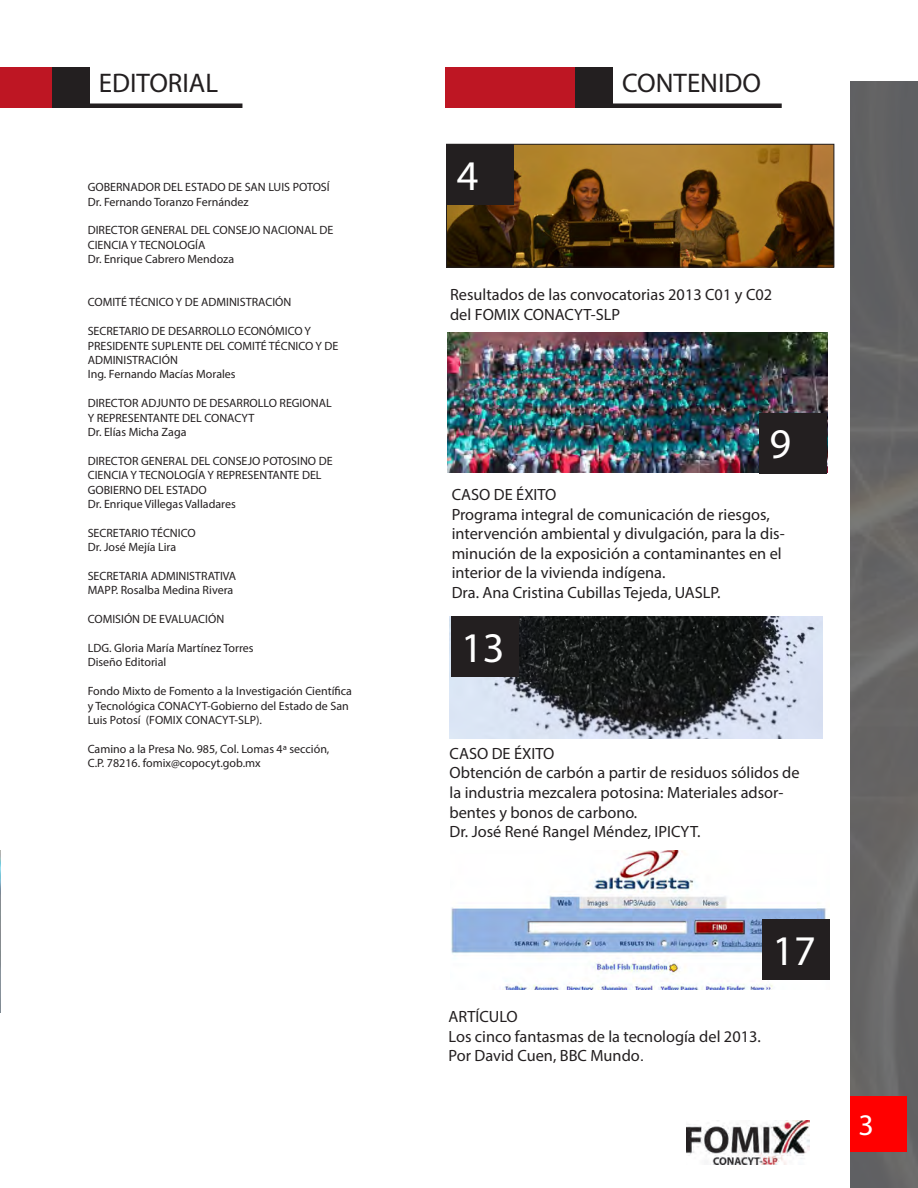
<style>
.page{position:relative;width:918px;height:1188px;background:#fff}
.page>*{position:absolute;margin:0;border:0;box-sizing:border-box;transform-origin:0 0}
.t1{font:42.45px "Myriad Pro";color:#fff}
.t2{font:30px "Myriad Pro";color:#fff}
.t3{font:27px "Myriad Pro";color:#231f20}
.t4{font:16.35px/19.6px "Myriad Pro";color:#231f20}
.t5{font:12px/14.4px "Myriad Pro";color:#231f20}
.s1{font-family:"Arial"}
</style>
<div class="page">
<img style="left:850px;top:81px;width:68px;height:1107px">
<img style="left:686px;top:1120px;width:124px;height:44px">
<div style="left:850px;top:1096px;width:57px;height:56px;background:#f00"></div>
<img style="left:0;top:850px;width:1px;height:162px">
<img style="left:448px;top:332px;width:380px;height:141px">
<img style="left:451px;top:850px;width:379px;height:140px">
<img style="left:450px;top:617px;width:373px;height:122px">
<img style="left:448px;top:146px;width:384px;height:119px">
<div style="left:446px;top:144px;width:388px;height:123px;border:1px solid #231f20"></div>
<div style="left:447px;top:144px;width:67px;height:61px;background:#231f20"></div>
<div style="left:451px;top:616px;width:67px;height:61px;background:#231f20"></div>
<div style="left:759px;top:413px;width:68px;height:60px;background:#231f20"></div>
<div style="left:89px;top:103px;width:153px;height:5px;background:#231f20"></div>
<div style="left:612px;top:103px;width:170px;height:5px;background:#231f20"></div>
<div style="left:0;top:68px;width:52px;height:40px;background:#be1623"></div>
<div style="left:446px;top:68px;width:129px;height:40px;background:#be1623"></div>
<div style="left:52px;top:68px;width:38px;height:40px;background:#231f20"></div>
<div style="left:575px;top:68px;width:38px;height:40px;background:#231f20"></div>
<div style="left:762px;top:920px;width:68px;height:60px;background:#231f20"></div>
<p class="t3" style="left:99px;top:67px;width:121px">EDITORIAL</p>
<p class="t3" style="left:622px;top:67px;width:140px">CONTENIDO</p>
<p class="t5" style="left:88px;top:180px;width:244px">GOBERNADOR DEL ESTADO DE SAN LUIS POTOSÍ</p>
<p class="t5" style="left:88px;top:194px;width:162px">Dr. Fernando Toranzo Fernández</p>
<p class="t5" style="left:88px;top:223px;width:247px">DIRECTOR GENERAL DEL CONSEJO NACIONAL DE<br>CIENCIA Y TECNOLOGÍA</p>
<p class="t5" style="left:88px;top:252px;width:148px">Dr. Enrique Cabrero Mendoza</p>
<p class="t5" style="left:88px;top:295px;width:205px">COMITÉ TÉCNICO Y DE ADMINISTRACIÓN</p>
<p class="t5" style="left:88px;top:324px;width:252px">SECRETARIO DE DESARROLLO ECONÓMICO Y<br>PRESIDENTE SUPLENTE DEL COMITÉ TÉCNICO Y DE<br>ADMINISTRACIÓN</p>
<p class="t5" style="left:88px;top:367px;width:149px">Ing. Fernando Macías Morales</p>
<p class="t5" style="left:88px;top:396px;width:245px">DIRECTOR ADJUNTO DE DESARROLLO REGIONAL</p>
<p class="t5" style="left:88px;top:410px;width:168px">Y REPRESENTANTE DEL CONACYT</p>
<p class="t5" style="left:88px;top:425px;width:100px">Dr. Elías Micha Zaga</p>
<p class="t5" style="left:88px;top:453px;width:246px">DIRECTOR GENERAL DEL CONSEJO POTOSINO DE</p>
<p class="t5" style="left:88px;top:468px;width:235px">CIENCIA Y TECNOLOGÍA Y REPRESENTANTE DEL</p>
<p class="t5" style="left:88px;top:482px;width:121px">GOBIERNO DEL ESTADO</p>
<p class="t5" style="left:88px;top:497px;width:150px">Dr. Enrique Villegas Valladares</p>
<p class="t5" style="left:88px;top:525px;width:109px">SECRETARIO TÉCNICO</p>
<p class="t5" style="left:88px;top:540px;width:90px">Dr. José Mejía Lira</p>
<p class="t5" style="left:88px;top:569px;width:150px">SECRETARIA ADMINISTRATIVA</p>
<p class="t5" style="left:88px;top:583px;width:147px">MAPP. Rosalba Medina Rivera</p>
<p class="t5" style="left:88px;top:612px;width:138px">COMISIÓN DE EVALUACIÓN</p>
<p class="t5" style="left:88px;top:641px;width:167px">LDG. Gloria María Martínez Torres</p>
<p class="t5" style="left:88px;top:655px;width:80px">Diseño Editorial</p>
<p class="t5" style="left:88px;top:684px;width:266px">Fondo Mixto de Fomento a la Investigación Científica</p>
<p class="t5" style="left:88px;top:698px;width:263px">y Tecnológica CONACYT-Gobierno del Estado de San<br>Luis Potosí (FOMIX CONACYT-SLP).</p>
<p class="t5" style="left:88px;top:741px;width:243px">Camino a la Presa No. 985, Col. Lomas 4ª sección,</p>
<p class="t5" style="left:88px;top:756px;width:174px">C.P. 78216. fomix@copocyt.gob.mx</p>
<p class="t1" style="left:457px;top:149px;width:23px">4</p>
<p class="t4" style="left:450px;top:284px;width:324px">Resultados de las convocatorias 2013 C01 y C02 del FOMIX CONACYT-SLP</p>
<p class="t1" style="left:770px;top:418px;width:23px">9</p>
<p class="t4" style="left:452px;top:484px;width:106px">CASO DE ÉXITO</p>
<p class="t4" style="left:452px;top:504px;width:335px">Programa integral de comunicación de riesgos, intervención ambiental y divulgación, para la dis&shy;minución de la exposición a contaminantes en el interior de la vivienda indígena.</p>
<p class="t4" style="left:452px;top:582px;width:270px">Dra. Ana Cristina Cubillas Tejeda, UASLP.</p>
<p class="t1" style="left:461px;top:621px;width:45px">13</p>
<p class="t4" style="left:450px;top:743px;width:106px">CASO DE ÉXITO</p>
<p class="t4" style="left:450px;top:763px;width:352px">Obtención de carbón a partir de residuos sólidos de la industria mezcalera potosina: Materiales adsor&shy;bentes y bonos de carbono.</p>
<p class="t4" style="left:450px;top:822px;width:253px">Dr. José René Rangel Méndez, IPICYT.</p>
<p class="t1" style="left:773px;top:925px;width:45px">17</p>
<p class="t4" style="left:449px;top:1007px;width:71px">ARTÍCULO</p>
<p class="t4" style="left:449px;top:1026px;width:314px">Los cinco fantasmas de la tecnología del 2013.</p>
<p class="t4" style="left:449px;top:1046px;width:197px">Por David Cuen, BBC Mundo<span class="s1">.</span></p>
<p class="t2" style="left:859px;top:1107px;width:17px">3</p>
</div>
